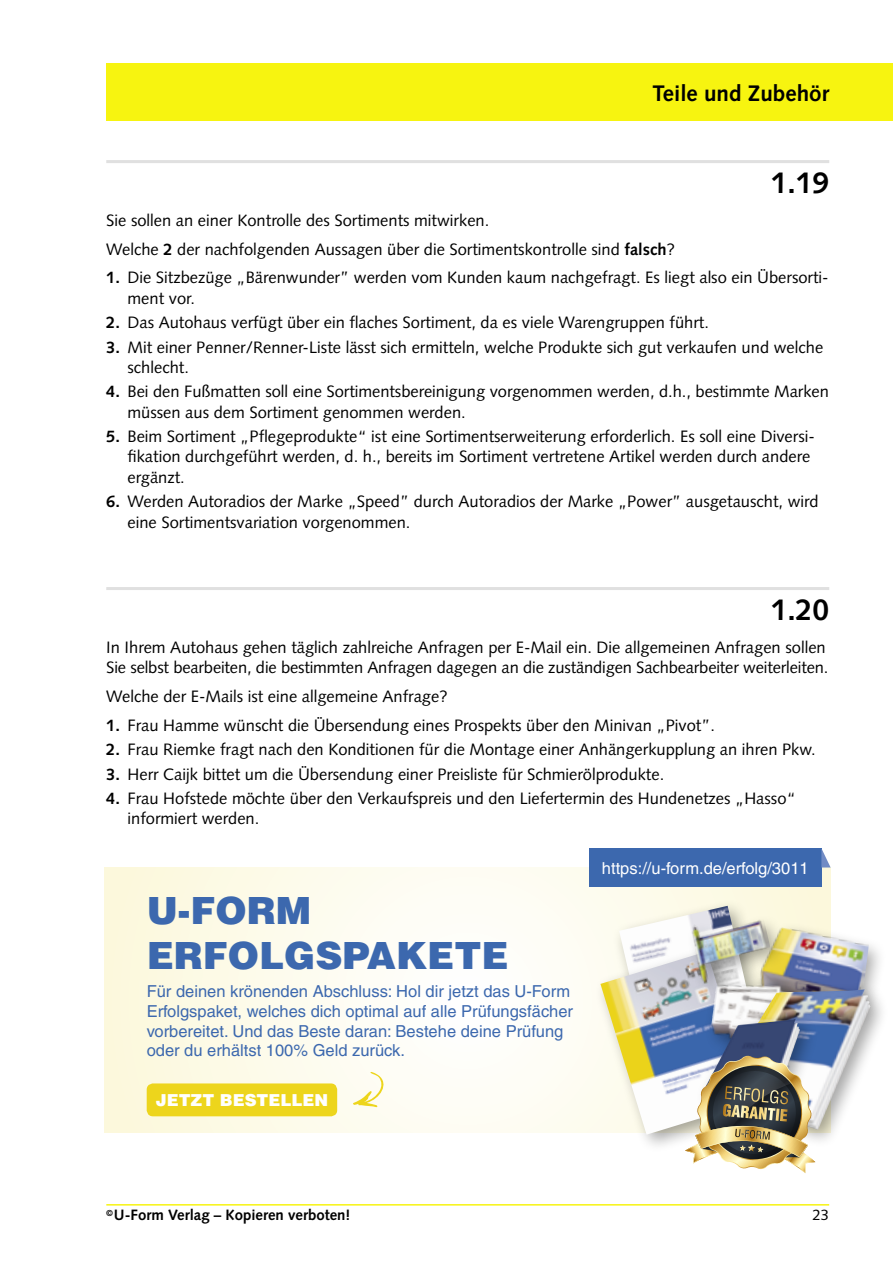
<style>
.page{position:relative;width:893px;height:1263px;background:#fff}
.page>*{position:absolute;margin:0;border:0;box-sizing:border-box;transform-origin:0 0}
.t1{font:900 37.5px/45px "Helvetica";color:#3c68ae}
.t2{font:700 30px "Syntax";color:#000}
.t3{font:700 22.5px "Syntax LT Std";color:#000}
.t4{font:16.5px/20.2px "Syntax LT Std";color:#000}
.t5{font:16.5px/19.8px "Helvetica";color:#3c68ae}
.t6{font:16.5px "Helvetica";color:#fff}
.t7{font:900 16.5px "Helvetica";color:#fff}
.t8{font:700 15px "Syntax";color:#000}
.t9{font:15px "Syntax";color:#000}
.s1{font-weight:700}
</style>
<div class="page">
<hr style="left:106px;top:1204px;width:723px;height:1px;background:#f7f410">
<div style="left:106px;top:64px;width:787px;height:57px;background:#f7f410"></div>
<hr style="left:106px;top:160px;width:723px;height:3px;background:#e0e0e0">
<hr style="left:106px;top:587px;width:723px;height:3px;background:#e0e0e0">
<svg style="left:104px;top:867px;width:727px;height:266px;fill:#fdfcf1"></svg>
<div style="left:589px;top:848px;width:232px;height:39px;background:#3c68ae"></div>
<svg style="left:821px;top:848px;width:10px;height:19px"></svg>
<div style="left:147px;top:1083px;width:190px;height:33px;background:#edd51c;border-radius:6px"></div>
<svg style="left:352px;top:1072px;width:38px;height:35px"></svg>
<div style="left:612px;top:899px;width:170px;height:202px;background:#fdfae7"></div>
<img style="left:619px;top:906px;width:119px;height:38px">
<div style="left:593px;top:944px;width:179px;height:209px;background:#000;opacity:.35"></div>
<img style="left:600px;top:951px;width:105px;height:184px">
<div style="left:705px;top:921px;width:183px;height:165px;background:#000;opacity:.35"></div>
<img style="left:707px;top:920px;width:163px;height:92px">
<div style="left:708px;top:981px;width:181px;height:167px;background:#000;opacity:.35"></div>
<img style="left:715px;top:989px;width:155px;height:141px">
<div style="left:695px;top:1012px;width:123px;height:120px;background:#000;opacity:.35"></div>
<img style="left:702px;top:1019px;width:98px;height:37px">
<div style="left:686px;top:914px;width:101px;height:87px;background:#000;opacity:.35"></div>
<img style="left:688px;top:909px;width:87px;height:77px">
<img style="left:685px;top:1056px;width:130px;height:117px">
<h3 class="t3" style="left:652px;top:80px;width:178px">Teile und Zubehör</h3>
<h2 class="t2" style="left:771px;top:165px;width:60px">1.19</h2>
<p class="t4" style="left:106px;top:206px;width:570px;line-height:28.8px">Sie sollen an einer Kontrolle des Sortiments mitwirken.<br>Welche <span class="s1">2</span> der nachfolgenden Aussagen über die Sortimentskontrolle sind <span class="s1">falsch</span>?</p>
<p class="t4" style="left:128px;top:268px;width:703px;text-indent:-21px"><span class="s1">1.</span> Die Sitzbezüge „Bärenwunder” werden vom Kunden kaum nachgefragt. Es liegt also ein Übersorti&shy;ment vor.</p>
<p class="t4" style="left:106px;top:312px;width:604px"><span class="s1">2.</span> Das Autohaus verfügt über ein flaches Sortiment, da es viele Warengruppen führt.</p>
<p class="t4" style="left:128px;top:337px;width:697px;text-indent:-21px"><span class="s1">3.</span> Mit einer Penner/Renner-Liste lässt sich ermitteln, welche Produkte sich gut verkaufen und welche schlecht.</p>
<p class="t4" style="left:128px;top:382px;width:703px;text-indent:-21px"><span class="s1">4.</span> Bei den Fußmatten soll eine Sortimentsbereinigung vorgenommen werden, d.h., bestimmte Marken müssen aus dem Sortiment genommen werden.</p>
<p class="t4" style="left:128px;top:426px;width:689px;text-indent:-21px"><span class="s1">5.</span> Beim Sortiment „Pflegeprodukte“ ist eine Sortimentserweiterung erforderlich. Es soll eine Diversi&shy;fikation durchgeführt werden, d. h., bereits im Sortiment vertretene Artikel werden durch andere ergänzt.</p>
<p class="t4" style="left:128px;top:491px;width:693px;text-indent:-21px"><span class="s1">6.</span> Werden Autoradios der Marke „Speed” durch Autoradios der Marke „Power” ausgetauscht, wird eine Sortimentsvariation vorgenommen.</p>
<h2 class="t2" style="left:771px;top:592px;width:60px">1.20</h2>
<p class="t4" style="left:106px;top:637px;width:724px">In Ihrem Autohaus gehen täglich zahlreiche Anfragen per E-Mail ein. Die allgemeinen Anfragen sollen<br>Sie selbst bearbeiten, die bestimmten Anfragen dagegen an die zuständigen Sachbearbeiter weiterleiten.</p>
<p class="t4" style="left:106px;top:686px;width:343px">Welche der E-Mails ist eine allgemeine Anfrage?</p>
<p class="t4" style="left:106px;top:715px;width:610px"><span class="s1">1.</span> Frau Hamme wünscht die Übersendung eines Prospekts über den Minivan „Pivot”.</p>
<p class="t4" style="left:106px;top:739px;width:711px"><span class="s1">2.</span> Frau Riemke fragt nach den Konditionen für die Montage einer Anhängerkupplung an ihren Pkw.</p>
<p class="t4" style="left:106px;top:764px;width:559px"><span class="s1">3.</span> Herr Caijk bittet um die Übersendung einer Preisliste für Schmierölprodukte.</p>
<p class="t4" style="left:128px;top:788px;width:670px;text-indent:-21px"><span class="s1">4.</span> Frau Hofstede möchte über den Verkaufspreis und den Liefertermin des Hundenetzes „Hasso“ informiert werden.</p>
<h1 class="t1" style="left:147px;top:886px;width:363px">U-FORM<br>ERFOLGSPAKETE</h1>
<p class="t5" style="left:147px;top:981px;width:428px">Für deinen krönenden Abschluss: Hol dir jetzt das U-Form Erfolgspaket, welches dich optimal auf alle Prüfungsfächer vorbereitet. Und das Beste daran: Bestehe deine Prüfung oder du erhältst 100% Geld zurück.</p>
<p class="t7" style="left:156px;top:1089px;width:174px">JETZT BESTELLEN</p>
<p class="t6" style="left:602px;top:858px;width:208px">https://u-form.de/erfolg/3011</p>
<p class="t8" style="left:106px;top:1207px;width:246px"><sup>©</sup>U-Form Verlag – Kopieren verboten!</p>
<p class="t9" style="left:812px;top:1206px;width:18px">23</p>
</div>
